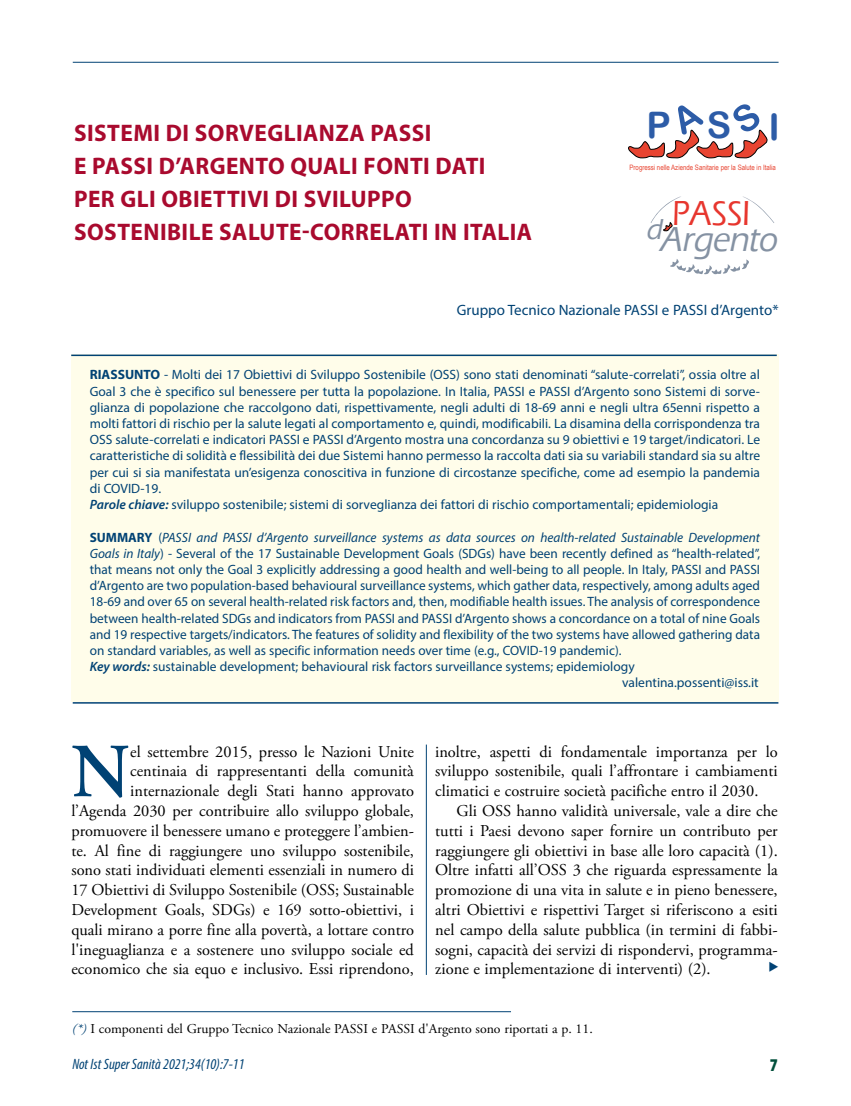
<style>
.page{position:relative;width:851px;height:1106px;background:#fff}
.page>*{position:absolute;margin:0;border:0;box-sizing:border-box;transform-origin:0 0}
.t1{font:600 76.2px "Adobe Garamond Pro";color:#004274}
.t2{font:36.6px "Arial Rounded MT Bold";color:#2d5ca7}
.t3{font:italic 500 35.7px "Eras ITC";color:#8592a3;scale:.9 1}
.t4{font:500 35.7px "Eras ITC";letter-spacing:-.005em;color:#e7362e;scale:.9 1}
.t5{font:700 24px/33px "Myriad Pro";letter-spacing:.02em;color:#a90a2e}
.t6{font:900 condensed 18px "Myriad Pro";color:#014f3b}
.t7{font:16.5px/19.8px "Adobe Garamond Pro";color:#000;text-align:justify}
.t8{font:15px "Myriad Pro";color:#004274}
.t9{font:italic condensed 15px "Myriad Pro";color:#004274}
.t10{font:13.5px/16.2px "Myriad Pro";color:#004274}
.t11{font:italic 13.5px "Myriad Pro";color:#004274}
.t12{font:13.5px "Adobe Garamond Pro";color:#000}
.t13{font:7.5px "Arial Narrow";color:#e84431}
.s1{font-weight:700}
.s2{font-weight:600;font-style:italic}
.s3{font-weight:700;font-style:normal}
.s4{font-style:normal}
.s5{font-style:italic}
.s6{font-style:italic;color:#004274}
</style>
<div class="page">
<hr style="left:73px;top:62px;width:705px;height:1px;background:#004274">
<svg style="left:670px;top:259px;width:78px;height:15px"></svg>
<svg style="left:650px;top:197px;width:124px;height:34px"></svg>
<div style="left:71px;top:354px;width:707px;height:348px;background:#fffdea"></div>
<hr style="left:73px;top:702px;width:705px;height:1px;background:#004274">
<hr style="left:71px;top:354px;width:705px;height:2px;background:#004274">
<hr style="left:426px;top:744px;width:1px;height:231px;background:#004274">
<hr style="left:72px;top:1011px;width:439px;height:1px;background:#004274">
<svg style="left:628px;top:129px;width:139px;height:29px"></svg>
<h3 class="t5" style="left:74px;top:116px;width:459px">SISTEMI DI SORVEGLIANZA PASSI<br>E PASSI D’ARGENTO QUALI FONTI DATI PER GLI OBIETTIVI DI SVILUPPO SOSTENIBILE SALUTE-CORRELATI IN ITALIA</h3>
<h2 class="t2" style="left:646px;top:104px;width:26px">P</h2>
<h2 class="t2" style="left:706px;top:104px;width:26px">S</h2>
<h2 class="t2" style="left:768px;top:105px;width:13px">I</h2>
<p class="t13" style="left:629px;top:162px;width:148px">Progressi nelle Aziende Sanitarie per la Salute in Italia</p>
<h3 class="t4" style="left:672px;top:193px;width:88px">PASSI</h3>
<h3 class="t3" style="left:645px;top:219px;width:154px"><sup>d</sup>Argento</h3>
<p class="t8" style="left:457px;top:300px;width:323px">Gruppo Tecnico Nazionale PASSI e PASSI d’Argento*</p>
<p class="t10" style="left:90px;top:366px;width:671px"><span class="s1">RIASSUNTO</span> - Molti dei 17 Obiettivi di Sviluppo Sostenibile (OSS) sono stati denominati “salute-correlati”, ossia oltre al Goal 3 che è specifico sul benessere per tutta la popolazione. In Italia, PASSI e PASSI d’Argento sono Sistemi di sorve&shy;glianza di popolazione che raccolgono dati, rispettivamente, negli adulti di 18-69 anni e negli ultra 65enni rispetto a molti fattori di rischio per la salute legati al comportamento e, quindi, modificabili. La disamina della corrispondenza tra OSS salute-correlati e indicatori PASSI e PASSI d’Argento mostra una concordanza su 9 obiettivi e 19 target/indicatori. Le caratteristiche di solidità e flessibilità dei due Sistemi hanno permesso la raccolta dati sia su variabili standard sia su altre per cui si sia manifestata un’esigenza conoscitiva in funzione di circostanze specifiche, come ad esempio la pandemia di COVID-19.<br><span class="s2">Parole chiave:</span> sviluppo sostenibile; sistemi di sorveglianza dei fattori di rischio comportamentali; epidemiologia</p>
<p class="t11" style="left:90px;top:528px;width:671px"><span class="s3">SUMMARY</span> <span class="s4">(</span>PASSI and PASSI d’Argento surveillance systems as data sources on health-related Sustainable Development</p>
<p class="t10" style="left:90px;top:545px;width:671px"><span class="s5">Goals in Italy</span>) - Several of the 17 Sustainable Development Goals (SDGs) have been recently defined as “health-related”,</p>
<p class="t10" style="left:90px;top:561px;width:671px">that means not only the Goal 3 explicitly addressing a good health and well-being to all people. In Italy, PASSI and PASSI</p>
<p class="t10" style="left:90px;top:577px;width:671px">d’Argento are two population-based behavioural surveillance systems, which gather data, respectively, among adults aged</p>
<p class="t10" style="left:90px;top:593px;width:671px">18-69 and over 65 on several health-related risk factors and, then, modifiable health issues. The analysis of correspondence</p>
<p class="t10" style="left:90px;top:609px;width:671px">between health-related SDGs and indicators from PASSI and PASSI d’Argento shows a concordance on a total of nine Goals</p>
<p class="t10" style="left:90px;top:626px;width:671px">and 19 respective targets/indicators. The features of solidity and flexibility of the two systems have allowed gathering data</p>
<p class="t10" style="left:90px;top:642px;width:533px">on standard variables, as well as specific information needs over time (e.g., COVID-19 pandemic).</p>
<p class="t10" style="left:90px;top:658px;width:546px"><span class="s2">Key words:</span> sustainable development; behavioural risk factors surveillance systems; epidemiology</p>
<p class="t10" style="left:622px;top:674px;width:138px">valentina.possenti@iss.it</p>
<p class="t7" style="left:71px;top:742px;width:344px;text-align:right">el settembre 2015, presso le Nazioni Unite centinaia di rappresentanti della comunità internazionale degli Stati hanno approvato l’Agenda 2030 per contribuire allo sviluppo globale, promuovere il benessere umano e proteggere l’ambien&shy;te. Al fine di raggiungere uno sviluppo sostenibile, sono stati individuati elementi essenziali in numero di 17 Obiettivi di Sviluppo Sostenibile (OSS; Sustainable Development Goals, SDGs) e 169 sotto-obiettivi, i quali mirano a porre fine alla povertà, a lottare contro l'ineguaglianza e a sostenere uno sviluppo sociale ed economico che sia equo e inclusivo. Essi riprendono,</p>
<p class="t7" style="left:435px;top:742px;width:344px">inoltre, aspetti di fondamentale importanza per lo sviluppo sostenibile, quali l’affrontare i cambiamenti climatici e costruire società pacifiche entro il 2030.</p>
<h1 class="t1" style="left:71px;top:728px;width:60px">N</h1>
<p class="t7" style="left:435px;top:801px;width:344px;text-indent:21px">Gli OSS hanno validità universale, vale a dire che tutti i Paesi devono saper fornire un contributo per raggiungere gli obiettivi in base alle loro capacità (1).<br>Oltre infatti all’OSS 3 che riguarda espressamente la promozione di una vita in salute e in pieno benessere, altri Obiettivi e rispettivi Target si riferiscono a esiti nel campo della salute pubblica (in termini di fabbi&shy;sogni, capacità dei servizi di rispondervi, programma&shy;zione e implementazione di interventi) (2).</p>
<p class="t12" style="left:72px;top:1020px;width:522px"><span class="s6">(*)</span> I componenti del Gruppo Tecnico Nazionale PASSI e PASSI d'Argento sono riportati a p. 11.</p>
<p class="t9" style="left:72px;top:1054px;width:174px">Not Ist Super Sanità 2021;34(10):7-11</p>
<h3 class="t6" style="left:769px;top:1055px;width:9px">7</h3>
</div>
